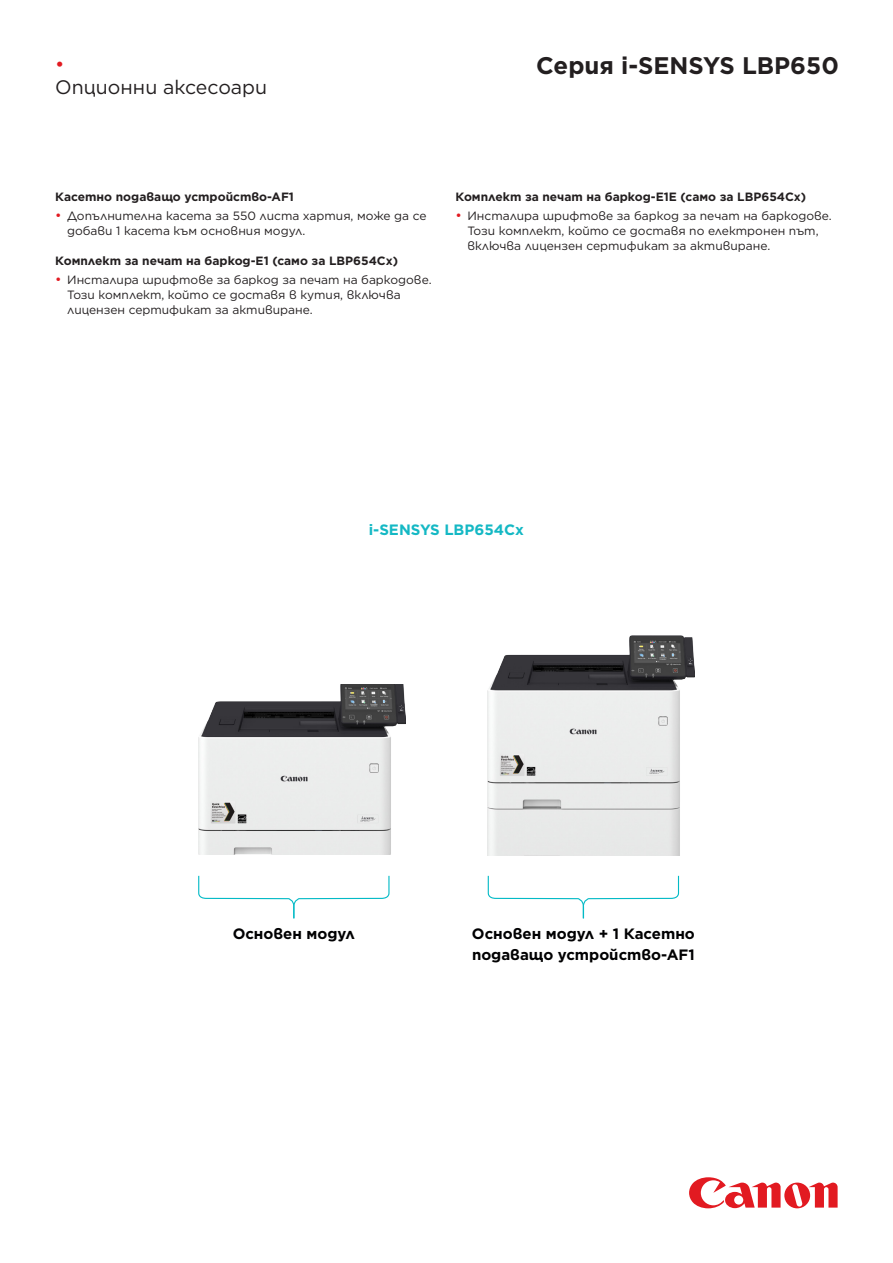
<style>
.page{position:relative;width:893px;height:1263px;background:#fff}
.page>*{position:absolute;margin:0;border:0;box-sizing:border-box;transform-origin:0 0}
.COVER_HEADER_SMALL{font:700 24px "Gotham";color:#231f20}
.HEADER_B{font:19.5px/23.4px "Gotham";color:#231f20}
.BODY_BULLETS{font:700 15px/21px "Gotham";color:#000002}
.BODY_BULLETS-2{font:700 15px "Gotham";color:#14b8c4}
.t1{font:12px/15px "Gotham";color:#231f20}
.SUBHEAD{font:700 12px "Gotham";color:#231f20}
.s1{color:#e21a21}
.s2{font-size:13.5px;color:#e21a21}
</style>
<div class="page">
<svg style="left:689px;top:1177px;width:149px;height:31px"></svg>
<img style="left:198px;top:684px;width:208px;height:170px">
<img style="left:488px;top:635px;width:207px;height:221px">
<svg style="left:198px;top:875px;width:192px;height:44px"></svg>
<svg style="left:487px;top:875px;width:193px;height:44px"></svg>
<p class="HEADER_B" style="left:55px;top:52px;width:213px"><span class="s1">•<br></span>Опционни аксесоари</p>
<p class="COVER_HEADER_SMALL" style="left:536px;top:50px;width:304px">Серия i-SENSYS LBP650</p>
<p class="SUBHEAD" style="left:55px;top:189px;width:240px">Касетно подаващо устройство-AF1</p>
<p class="t1" style="left:67px;top:208px;width:361px;text-indent:-12px"><span class="s2">•</span> Допълнителна касета за 550 листа хартия, може да се добави 1 касета към основния модул.</p>
<p class="SUBHEAD" style="left:55px;top:253px;width:344px">Комплект за печат на баркод-E1 (само за LBP654Cx)</p>
<p class="t1" style="left:67px;top:272px;width:366px;text-indent:-12px"><span class="s2">•</span> Инсталира шрифтове за баркод за печат на баркодове.<br>Този комплект, който се доставя в кутия, включва лицензен сертификат за активиране.</p>
<p class="SUBHEAD" style="left:455px;top:189px;width:352px">Комплект за печат на баркод-E1E (само за LBP654Cx)</p>
<p class="t1" style="left:467px;top:208px;width:366px;text-indent:-12px"><span class="s2">•</span> Инсталира шрифтове за баркод за печат на баркодове.<br>Този комплект, който се доставя по електронен път, включва лицензен сертификат за активиране.</p>
<p class="BODY_BULLETS-2" style="left:369px;top:520px;width:157px">i-SENSYS LBP654Cx</p>
<p class="BODY_BULLETS" style="left:233px;top:923px;width:124px">Основен модул</p>
<p class="BODY_BULLETS" style="left:472px;top:923px;width:224px">Основен модул + 1 Касетно подаващо устройство-AF1</p>
</div>
